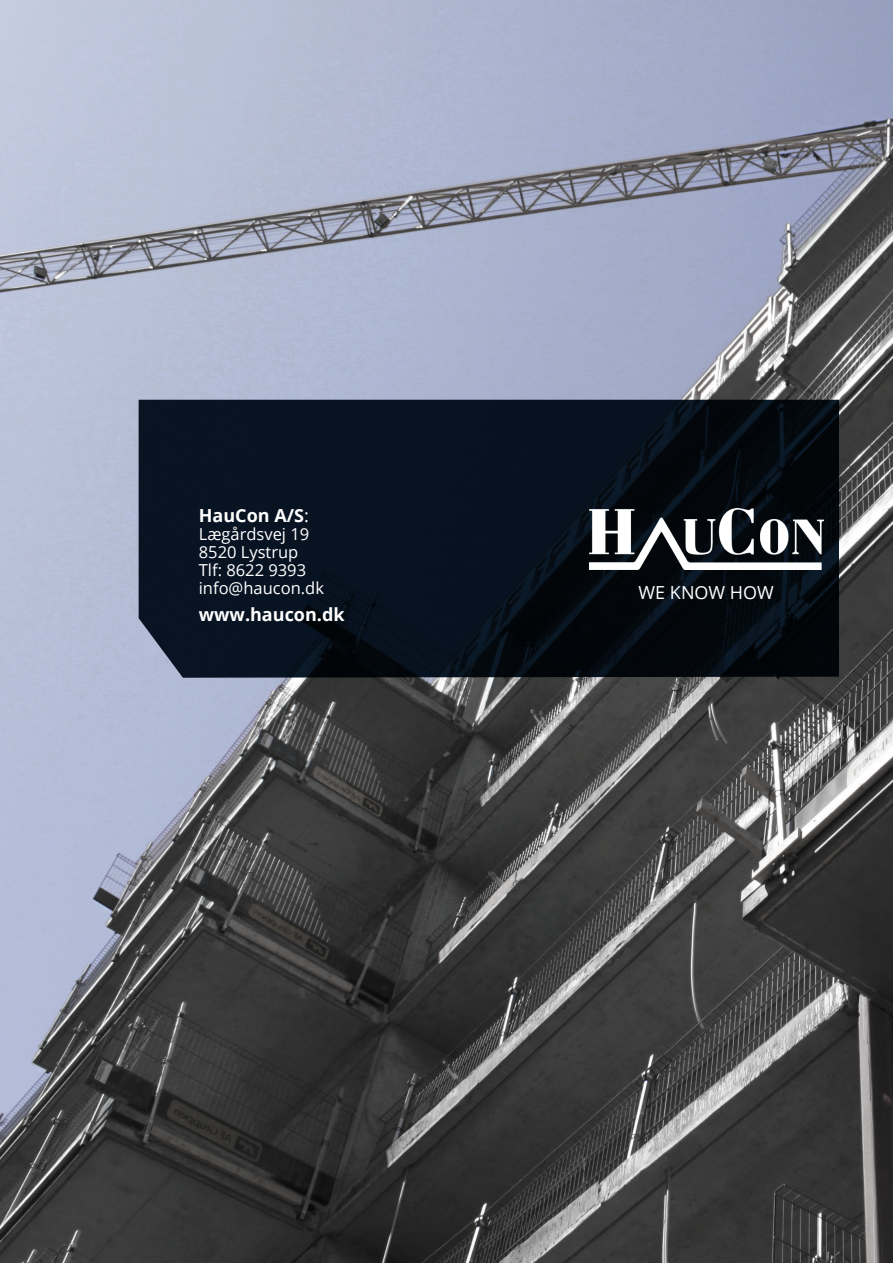
<style>
.page{position:relative;width:893px;height:1263px;background:#fff}
.page>*{position:absolute;margin:0;border:0;box-sizing:border-box;transform-origin:0 0}
.Brødtekst{font:700 18px "Open Sans";color:#fff}
.Brødtekst-2{font:18px "Open Sans";color:#fff}
.Brødtekst-3{font:16.5px "Open Sans";color:#fff}
.s1{font-weight:400}
</style>
<div class="page">
<img style="left:0;top:0;width:893px;height:1263px">
<svg style="left:139px;top:400px;width:700px;height:278px;background:#08111c"></svg>
<img style="left:589px;top:508px;width:234px;height:61px">
<p class="Brødtekst" style="left:199px;top:503px;width:112px">HauCon A/S<span class="s1">:</span></p>
<p class="Brødtekst-3" style="left:199px;top:523px;width:112px">Lægårdsvej 19</p>
<p class="Brødtekst-3" style="left:199px;top:541px;width:101px">8520 Lystrup</p>
<p class="Brødtekst-3" style="left:199px;top:559px;width:109px">Tlf: 8622 9393</p>
<p class="Brødtekst-3" style="left:199px;top:577px;width:127px">info@haucon.dk</p>
<p class="Brødtekst" style="left:199px;top:602px;width:147px">www.haucon.dk</p>
<p class="Brødtekst-2" style="left:639px;top:580px;width:137px">WE KNOW HOW</p>
</div>
